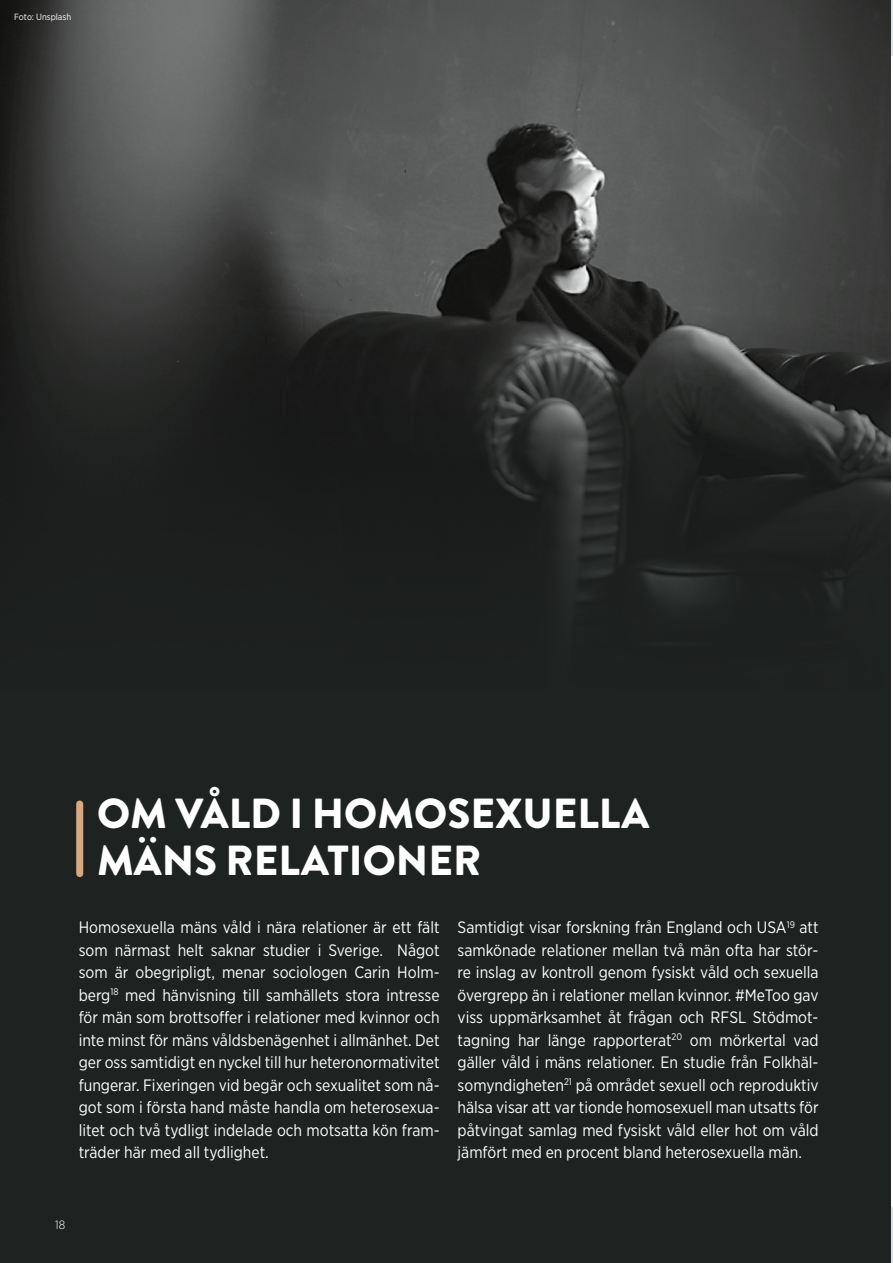
<style>
.page{position:relative;width:893px;height:1263px;background:#fff}
.page>*{position:absolute;margin:0;border:0;box-sizing:border-box;transform-origin:0 0}
.Rubrik_1{font:900 42px/46.5px "Brandon Grotesque";color:#fff}
.Inledning_Ingress{font:16.5px/22.5px "Gotham Narrow";color:#fff;text-align:justify}
.t1{font:300 12px "Gotham Narrow";color:#fff}
.t2{font:9px "Gotham Narrow";color:#fff}
</style>
<div class="page">
<div style="left:0;top:0;width:891px;height:1263px;background:#1e2221"></div>
<img style="left:0;top:0;width:891px;height:602px">
<div style="left:76px;top:800px;width:7px;height:77px;background:#d7a981;border-radius:4px"></div>
<p class="t2" style="left:14px;top:11px;width:59px">Foto: Unsplash</p>
<h1 class="Rubrik_1" style="left:97px;top:791px;width:554px">OM VÅLD I HOMOSEXUELLA<br>MÄNS RELATIONER</h1>
<p class="Inledning_Ingress" style="left:79px;top:916px;width:362px">Homosexuella mäns våld i nära relationer är ett fält som närmast helt saknar studier i Sverige. Något som är obegripligt, menar sociologen Carin Holm&shy;berg<sup>18</sup> med hänvisning till samhällets stora intresse för män som brottsoffer i relationer med kvinnor och inte minst för mäns våldsbenägenhet i allmänhet. Det ger oss samtidigt en nyckel till hur heteronormativitet fungerar. Fixeringen vid begär och sexualitet som nå&shy;got som i första hand måste handla om heterosexua&shy;litet och två tydligt indelade och motsatta kön fram&shy;träder här med all tydlighet.</p>
<p class="Inledning_Ingress" style="left:458px;top:916px;width:362px">Samtidigt visar forskning från England och USA<sup>19</sup> att samkönade relationer mellan två män ofta har stör&shy;re inslag av kontroll genom fysiskt våld och sexuella övergrepp än i relationer mellan kvinnor. #MeToo gav viss uppmärksamhet åt frågan och RFSL Stödmot&shy;tagning har länge rapporterat<sup>20</sup> om mörkertal vad gäller våld i mäns relationer. En studie från Folkhäl&shy;somyndigheten<sup>21</sup> på området sexuell och reproduktiv hälsa visar att var tionde homosexuell man utsatts för påtvingat samlag med fysiskt våld eller hot om våld jämfört med en procent bland heterosexuella män.</p>
<p class="t1" style="left:55px;top:1217px;width:12px">18</p>
</div>
